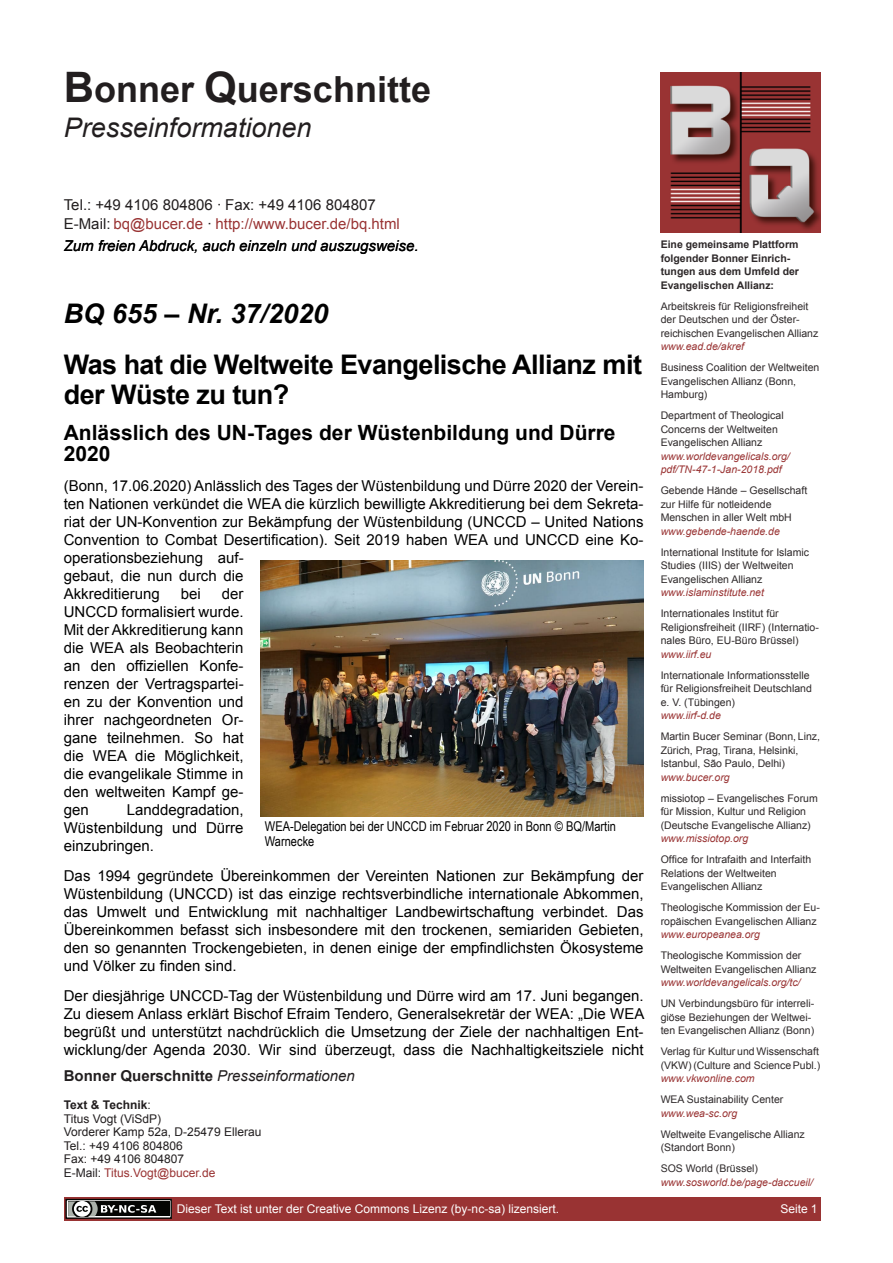
<style>
.page{position:relative;width:893px;height:1263px;background:#fff}
.page>*{position:absolute;margin:0;border:0;box-sizing:border-box;transform-origin:0 0}
.t1{font:700 36px "Arial";color:#221e1f}
.t2{font:700 27px/30px "Arial";letter-spacing:-.02em;color:#000}
.t3{font:italic 27px "Arial";color:#221e1f}
.t4{font:italic 700 27px "Arial";color:#000}
.t5{font:700 21px/21px "Arial";color:#000}
.t6{font:15px/18px "Arial";color:#000;text-align:justify}
.t7{font:15px/19.5px "Arial";color:#221e1f}
.t8{font:italic 15px "Arial";color:#000}
.t9{font:italic 15px "Arial";color:#221e1f}
.t10{font:13.5px/15px "Arial Narrow";color:#000}
.t11{font:12px/13.5px "Arial";color:#221e1f}
.t12{font:12px "Arial";color:#fff}
.t13{font:10.5px/13.5px "Arial";color:#2d2829}
.t14{font:italic 10.5px/13.5px "Arial";color:#933}
.t15{font:700 10.5px/13.5px "Arial";color:#2d2829}
.s1{font-size:42px}
.s2{color:#933}
.s3{font-weight:700;font-style:normal}
.s4{font-weight:700}
</style>
<div class="page">
<img style="left:660px;top:72px;width:160px;height:160px">
<div style="left:64px;top:1197px;width:756px;height:23px;background:#933"></div>
<svg style="left:67px;top:1201px;width:103px;height:16px"></svg>
<div style="left:65px;top:1199px;width:107px;height:20px;border:1px solid #040503"></div>
<div style="left:68px;top:1201px;width:101px;height:15px;background:#040503"></div>
<svg style="left:68px;top:1201px;width:88px;height:15px"></svg>
<img style="left:261px;top:561px;width:382px;height:256px">
<h1 class="t1" style="left:64px;top:76px;width:369px"><span class="s1">B</span>onner <span class="s1">Q</span>uerschnitte</h1>
<h2 class="t3" style="left:64px;top:117px;width:249px">Presseinformationen</h2>
<p class="t7" style="left:64px;top:196px;width:337px">Tel.: +49 4106 804806 · Fax: +49 4106 804807<br>E-Mail: <span class="s2">bq@bucer.de</span> · <span class="s2">http://www.bucer.de/bq.html</span></p>
<p class="t8" style="left:64px;top:240px;width:356px">Zum freien Abdruck, auch einzeln und auszugsweise.</p>
<p class="t15" style="left:660px;top:239px;width:140px">Eine gemeinsame Plattform folgender Bonner Einrich&shy;tungen aus dem Umfeld der<br>Evangelischen Allianz:</p>
<p class="t13" style="left:660px;top:300px;width:159px">Arbeitskreis für Religionsfreiheit der Deutschen und der Öster&shy;reichischen Evangelischen Allianz</p>
<p class="t14" style="left:660px;top:341px;width:85px">www.ead.de/akref</p>
<p class="t13" style="left:660px;top:362px;width:160px">Business Coalition der Weltweiten<br>Evangelischen Allianz (Bonn,<br>Hamburg)</p>
<p class="t13" style="left:660px;top:410px;width:124px">Department of Theological<br>Concerns der Weltweiten<br>Evangelischen Allianz</p>
<p class="t14" style="left:660px;top:450px;width:130px">www.worldevangelicals.org/ pdf/TN-47-1-Jan-2018.pdf</p>
<p class="t13" style="left:660px;top:485px;width:148px">Gebende Hände – Gesellschaft zur Hilfe für notleidende<br>Menschen in aller Welt mbH</p>
<p class="t14" style="left:660px;top:525px;width:121px">www.gebende-haende.de</p>
<p class="t13" style="left:660px;top:546px;width:150px">International Institute for Islamic<br>Studies (IIIS) der Weltweiten<br>Evangelischen Allianz</p>
<p class="t14" style="left:660px;top:587px;width:105px">www.islaminstitute.net</p>
<p class="t13" style="left:660px;top:608px;width:160px">Internationales Institut für<br>Religionsfreiheit (IIRF) (Internatio&shy;nales Büro, EU-Büro Brüssel)</p>
<p class="t14" style="left:660px;top:648px;width:52px">www.iirf.eu</p>
<p class="t13" style="left:660px;top:669px;width:153px">Internationale Informationsstelle für Religionsfreiheit Deutschland e. V. (Tübingen)</p>
<p class="t14" style="left:660px;top:710px;width:62px">www.iirf-d.de</p>
<p class="t13" style="left:660px;top:731px;width:161px">Martin Bucer Seminar (Bonn, Linz,<br>Zürich, Prag, Tirana, Helsinki,<br>Istanbul, São Paulo, Delhi)</p>
<p class="t14" style="left:660px;top:771px;width:71px">www.bucer.org</p>
<p class="t13" style="left:660px;top:792px;width:158px">missiotop – Evangelisches Forum für Mission, Kultur und Religion (Deutsche Evangelische Allianz)</p>
<p class="t14" style="left:660px;top:833px;width:89px">www.missiotop.org</p>
<p class="t13" style="left:660px;top:854px;width:152px">Office for Intrafaith and Interfaith<br>Relations der Weltweiten<br>Evangelischen Allianz</p>
<p class="t13" style="left:660px;top:902px;width:161px">Theologische Kommission der Eu&shy;ropäischen Evangelischen Allianz</p>
<p class="t14" style="left:660px;top:929px;width:101px">www.europeanea.org</p>
<p class="t13" style="left:660px;top:950px;width:157px">Theologische Kommission der<br>Weltweiten Evangelischen Allianz</p>
<p class="t14" style="left:660px;top:977px;width:141px">www.worldevangelicals.org/tc/</p>
<p class="t13" style="left:660px;top:998px;width:155px">UN Verbindungsbüro für interreli&shy;giöse Beziehungen der Weltwei&shy;ten Evangelischen Allianz (Bonn)</p>
<p class="t13" style="left:660px;top:1046px;width:161px">Verlag für Kultur und Wissenschaft (VKW) (Culture and Science Publ.)</p>
<p class="t14" style="left:660px;top:1073px;width:95px">www.vkwonline.com</p>
<p class="t13" style="left:660px;top:1094px;width:124px">WEA Sustainability Center</p>
<p class="t14" style="left:660px;top:1107px;width:78px">www.wea-sc.org</p>
<p class="t13" style="left:660px;top:1128px;width:145px">Weltweite Evangelische Allianz (Standort Bonn)</p>
<p class="t13" style="left:660px;top:1163px;width:99px">SOS World (Brüssel)</p>
<p class="t14" style="left:660px;top:1176px;width:154px">www.sosworld.be/page-daccueil/</p>
<h2 class="t4" style="left:64px;top:303px;width:266px">BQ 655 – Nr. 37/2020</h2>
<h2 class="t2" style="left:64px;top:352px;width:579px">Was hat die Weltweite Evangelische Allianz mit der Wüste zu tun?</h2>
<h3 class="t5" style="left:64px;top:424px;width:553px">Anlässlich des UN-Tages der Wüstenbildung und Dürre<br>2020</h3>
<p class="t6" style="left:64px;top:478px;width:581px;text-align:left">(Bonn, 17.06.2020) Anlässlich des Tages der Wüstenbildung und Dürre 2020 der Verein&shy;ten Nationen verkündet die WEA die kürzlich bewilligte Akkreditierung bei dem Sekreta&shy;riat der UN-Konvention zur Bekämpfung der Wüstenbildung (UNCCD – United Nations Convention to Combat Desertification). Seit 2019 haben WEA und UNCCD eine Ko&shy;operationsbeziehung auf-<br>gebaut, die nun durch die<br>Akkreditierung</p>
<p class="t6" style="left:64px;top:586px;width:181px;text-indent:158px">der UNCCD formalisiert wurde.<br>Mit der Akkreditierung kann die WEA als Beobachterin an den offiziellen Konfe&shy;renzen der Vertragspartei&shy;en zu der Konvention und ihrer nachgeordneten Or&shy;gane teilnehmen. So hat die WEA die Möglichkeit, die evangelikale Stimme in den weltweiten Kampf ge&shy;gen</p>
<p class="t6" style="left:181px;top:586px;width:22px">bei</p>
<p class="t6" style="left:64px;top:802px;width:181px;text-indent:63px">Landdegradation, Wüstenbildung und Dürre einzubringen.</p>
<p class="t6" style="left:64px;top:868px;width:581px">Das 1994 gegründete Übereinkommen der Vereinten Nationen zur Bekämpfung der Wüstenbildung (UNCCD) ist das einzige rechtsverbindliche internationale Abkommen, das Umwelt und Entwicklung mit nachhaltiger Landbewirtschaftung verbindet. Das Übereinkommen befasst sich insbesondere mit den trockenen, semiariden Gebieten, den so genannten Trockengebieten, in denen einige der empfindlichsten Ökosysteme und Völker zu finden sind.</p>
<p class="t6" style="left:64px;top:988px;width:582px">Der diesjährige UNCCD-Tag der Wüstenbildung und Dürre wird am 17. Juni begangen.<br>Zu diesem Anlass erklärt Bischof Efraim Tendero, Generalsekretär der WEA: „Die WEA begrüßt und unterstützt nachdrücklich die Umsetzung der Ziele der nachhaltigen Ent&shy;wicklung/der Agenda 2030. Wir sind überzeugt, dass die Nachhaltigkeitsziele nicht</p>
<p class="t10" style="left:265px;top:820px;width:352px">WEA-Delegation bei der UNCCD im Februar 2020 in Bonn © BQ/Martin<br>Warnecke</p>
<p class="t9" style="left:64px;top:1070px;width:292px"><span class="s3">Bonner Querschnitte</span> Presseinformationen</p>
<p class="t11" style="left:64px;top:1099px;width:199px"><span class="s4">Text &amp; Technik</span>:<br>Titus Vogt (ViSdP)<br>Vorderer Kamp 52a, D-25479 Ellerau<br>Tel.: +49 4106 804806<br>Fax: +49 4106 804807<br>E-Mail: <span class="s2">Titus.Vogt@bucer.de</span></p>
<p class="t12" style="left:177px;top:1204px;width:383px">Dieser Text ist unter der Creative Commons Lizenz (by-nc-sa) lizensiert.</p>
<p class="t12" style="left:780px;top:1204px;width:39px">Seite 1</p>
</div>
